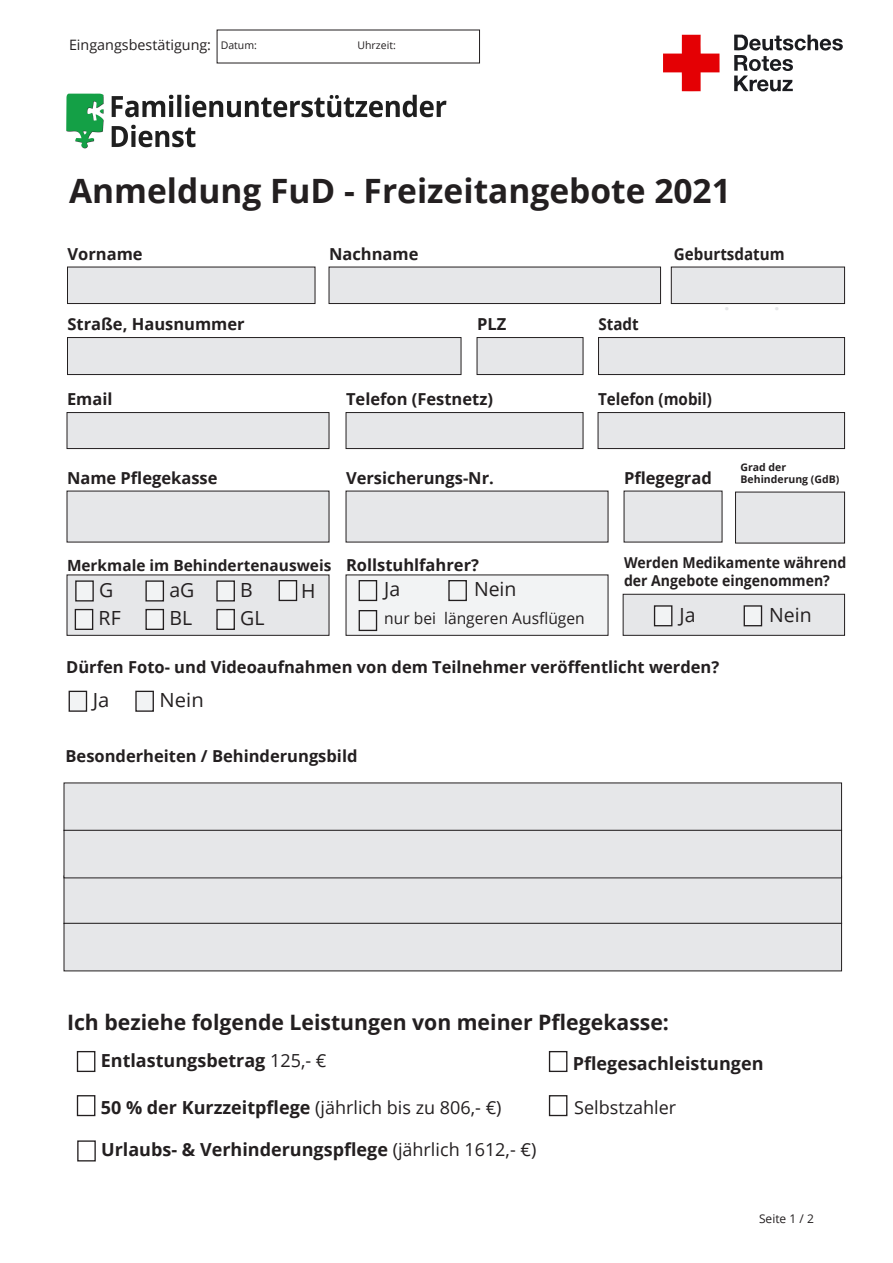
<style>
.page{position:relative;width:893px;height:1263px;background:#fff}
.page>*{position:absolute;margin:0;border:0;box-sizing:border-box;transform-origin:0 0}
.t1{font:700 33.6px "Open Sans";color:#231f20}
.t2{font:700 21.15px "Open Sans";color:#231f20}
.t3{font:19.5px "Open Sans";color:#231f20}
.t4{font:19.5px "Open Sans";color:#231f20;scale:1.04 1}
.t5{font:700 19.5px "Open Sans";color:#e6e7e9}
.t6{font:700 18px "Open Sans";color:#231f20}
.t7{font:18px "Open Sans";color:#231f20}
.t8{font:700 16.5px "Open Sans";color:#231f20}
.t9{font:700 16.5px "Open Sans";color:#231f20;scale:.92 1}
.t10{font:15.9px "Open Sans";color:#231f20}
.t11{font:700 15.45px "Open Sans";color:#231f20}
.t12{font:700 15px/18px "Open Sans";color:#231f20;scale:.94 1}
.t13{font:14.25px "Open Sans";color:#231f20}
.t14{font:12px "Open Sans";color:#231f20}
.t15{font:700 10.5px/12.6px "Open Sans";color:#231f20}
.t16{font:10.5px "Open Sans";color:#231f20}
.s1{font-weight:400}
.s2{font-weight:700}
</style>
<div class="page">
<div style="left:67px;top:267px;width:248px;height:37px;background:#e6e7e9;border:1px solid #231f20"></div>
<div style="left:67px;top:337px;width:394px;height:38px;background:#e6e7e9;border:1px solid #231f20"></div>
<div style="left:477px;top:337px;width:106px;height:38px;background:#e6e7e9;border:1px solid #231f20"></div>
<div style="left:598px;top:337px;width:247px;height:38px;background:#e6e7e9;border:1px solid #231f20"></div>
<div style="left:671px;top:267px;width:174px;height:37px;background:#e6e7e9;border:1px solid #231f20"></div>
<div style="left:67px;top:412px;width:262px;height:37px;background:#e6e7e9;border:1px solid #231f20"></div>
<div style="left:67px;top:491px;width:262px;height:51px;background:#e6e7e9"></div>
<div style="left:64px;top:875px;width:778px;height:49px;background:#e6e7e9"></div>
<div style="left:64px;top:923px;width:778px;height:48px;background:#e6e7e9;border:1px solid #231f20"></div>
<div style="left:64px;top:782px;width:778px;height:49px;background:#e6e7e9"></div>
<div style="left:64px;top:830px;width:778px;height:48px;background:#e6e7e9;border:1px solid #231f20"></div>
<div style="left:346px;top:491px;width:262px;height:51px;background:#e6e7e9"></div>
<div style="left:624px;top:491px;width:98px;height:51px;background:#e6e7e9"></div>
<div style="left:67px;top:574px;width:262px;height:62px;background:#e6e7e9;border:1px solid #231f20"></div>
<div style="left:346px;top:574px;width:262px;height:62px;background:#f2f3f4;border:1px solid #231f20"></div>
<div style="left:735px;top:492px;width:110px;height:51px;background:#e6e7e9;border:1px solid #231f20"></div>
<div style="left:346px;top:412px;width:237px;height:37px;background:#e6e7e9;border:1px solid #231f20"></div>
<div style="left:598px;top:412px;width:247px;height:37px;background:#e6e7e9;border:1px solid #231f20"></div>
<div style="left:329px;top:267px;width:332px;height:37px;background:#e6e7e9;border:1px solid #231f20"></div>
<div style="left:145px;top:580px;width:19px;height:21px;background:#f2f3f4;border:1px solid #231f20"></div>
<div style="left:75px;top:580px;width:19px;height:21px;background:#f2f3f4;border:1px solid #231f20"></div>
<div style="left:216px;top:580px;width:19px;height:21px;background:#f2f3f4;border:1px solid #231f20"></div>
<div style="left:69px;top:691px;width:18px;height:21px;background:#f2f3f4;border:1px solid #231f20"></div>
<div style="left:135px;top:691px;width:19px;height:21px;background:#f2f3f4;border:1px solid #231f20"></div>
<div style="left:279px;top:580px;width:18px;height:21px;background:#f2f3f4;border:1px solid #231f20"></div>
<div style="left:77px;top:1051px;width:18px;height:21px;border:1px solid #231f20"></div>
<div style="left:77px;top:1140px;width:19px;height:21px;border:1px solid #231f20"></div>
<div style="left:77px;top:1095px;width:18px;height:21px;border:1px solid #231f20"></div>
<div style="left:549px;top:1051px;width:18px;height:21px;border:1px solid #231f20"></div>
<div style="left:549px;top:1095px;width:18px;height:21px;border:1px solid #231f20"></div>
<div style="left:359px;top:580px;width:18px;height:21px;background:#f2f3f4;border:1px solid #231f20"></div>
<div style="left:359px;top:610px;width:18px;height:21px;background:#f2f3f4;border:1px solid #231f20"></div>
<div style="left:448px;top:580px;width:19px;height:21px;background:#f2f3f4;border:1px solid #231f20"></div>
<div style="left:623px;top:594px;width:222px;height:42px;background:#e6e7e9;border:1px solid #231f20"></div>
<div style="left:654px;top:605px;width:18px;height:21px;background:#f2f3f4;border:1px solid #231f20"></div>
<div style="left:744px;top:605px;width:18px;height:21px;background:#f2f3f4;border:1px solid #231f20"></div>
<div style="left:75px;top:609px;width:18px;height:21px;background:#f2f3f4;border:1px solid #231f20"></div>
<div style="left:145px;top:609px;width:19px;height:21px;background:#f2f3f4;border:1px solid #231f20"></div>
<div style="left:216px;top:609px;width:19px;height:21px;background:#f2f3f4;border:1px solid #231f20"></div>
<img style="left:66px;top:93px;width:381px;height:56px">
<svg style="left:663px;top:35px;width:56px;height:56px"></svg>
<div style="left:682px;top:35px;width:19px;height:19px;background:#e40004"></div>
<svg style="left:734px;top:35px;width:109px;height:57px"></svg>
<p class="t13" style="left:69px;top:35px;width:144px">Eingangsbestätigung:</p>
<p class="t16" style="left:221px;top:38px;width:38px">Datum:</p>
<p class="t16" style="left:358px;top:38px;width:40px">Uhrzeit:</p>
<h1 class="t1" style="left:69px;top:167px;width:663px">Anmeldung FuD - Freizeitangebote 2021</h1>
<p class="t8" style="left:68px;top:242px;width:77px">Vorname</p>
<p class="t8" style="left:329px;top:242px;width:91px">Nachname</p>
<p class="t9" style="left:674px;top:242px;width:122px">Geburtsdatum</p>
<p class="t5" style="left:724px;top:289px;width:7px">.</p>
<p class="t5" style="left:774px;top:289px;width:7px">.</p>
<p class="t8" style="left:68px;top:312px;width:179px">Straße, Hausnummer</p>
<p class="t8" style="left:477px;top:312px;width:31px">PLZ</p>
<p class="t9" style="left:599px;top:312px;width:45px">Stadt</p>
<p class="t8" style="left:67px;top:387px;width:47px">Email</p>
<p class="t8" style="left:346px;top:387px;width:148px">Telefon (Festnetz)</p>
<p class="t9" style="left:598px;top:387px;width:125px">Telefon (mobil)</p>
<p class="t8" style="left:67px;top:466px;width:152px">Name Pflegekasse</p>
<p class="t8" style="left:346px;top:466px;width:149px">Versicherungs-Nr.</p>
<p class="t8" style="left:624px;top:466px;width:89px">Pflegegrad</p>
<p class="t15" style="left:740px;top:460px;width:100px">Grad der<br>Behinderung (GdB)</p>
<p class="t12" style="left:624px;top:553px;width:238px">Werden Medikamente während der Angebote eingenommen?</p>
<p class="t8" style="left:346px;top:553px;width:135px">Rollstuhlfahrer?</p>
<p class="t11" style="left:67px;top:554px;width:266px">Merkmale im Behindertenausweis</p>
<p class="t3" style="left:474px;top:576px;width:44px">Nein</p>
<p class="t3" style="left:384px;top:576px;width:18px">Ja</p>
<p class="t10" style="left:384px;top:608px;width:202px">nur bei längeren Ausflügen</p>
<p class="t3" style="left:99px;top:576px;width:16px">G</p>
<p class="t3" style="left:169px;top:576px;width:27px">aG</p>
<p class="t3" style="left:240px;top:576px;width:14px">B</p>
<p class="t3" style="left:301px;top:577px;width:16px">H</p>
<p class="t3" style="left:99px;top:605px;width:24px">RF</p>
<p class="t3" style="left:169px;top:605px;width:24px">BL</p>
<p class="t3" style="left:240px;top:605px;width:26px">GL</p>
<p class="t3" style="left:680px;top:601px;width:18px">Ja</p>
<p class="t3" style="left:769px;top:601px;width:44px">Nein</p>
<p class="t8" style="left:66px;top:655px;width:655px">Dürfen Foto- und Videoaufnahmen von dem Teilnehmer veröffentlicht werden?</p>
<p class="t4" style="left:93px;top:687px;width:18px">Ja</p>
<p class="t4" style="left:160px;top:687px;width:44px">Nein</p>
<p class="t8" style="left:66px;top:744px;width:293px">Besonderheiten / Behinderungsbild</p>
<p class="t2" style="left:67px;top:1007px;width:603px">Ich beziehe folgende Leistungen von meiner Pflegekasse:</p>
<p class="t6" style="left:101px;top:1047px;width:227px">Entlastungsbetrag <span class="s1">125,- €</span></p>
<p class="t7" style="left:101px;top:1095px;width:402px"><span class="s2">50 % der Kurzzeitpflege</span> (jährlich bis zu 806,- €)</p>
<p class="t6" style="left:101px;top:1137px;width:437px">Urlaubs- &amp; Verhinderungspflege <span class="s1">(jährlich 1612,- €)</span></p>
<p class="t6" style="left:573px;top:1050px;width:192px">Pflegesachleistungen</p>
<p class="t7" style="left:574px;top:1095px;width:103px">Selbstzahler</p>
<p class="t14" style="left:759px;top:1210px;width:56px">Seite 1 / 2</p>
</div>
